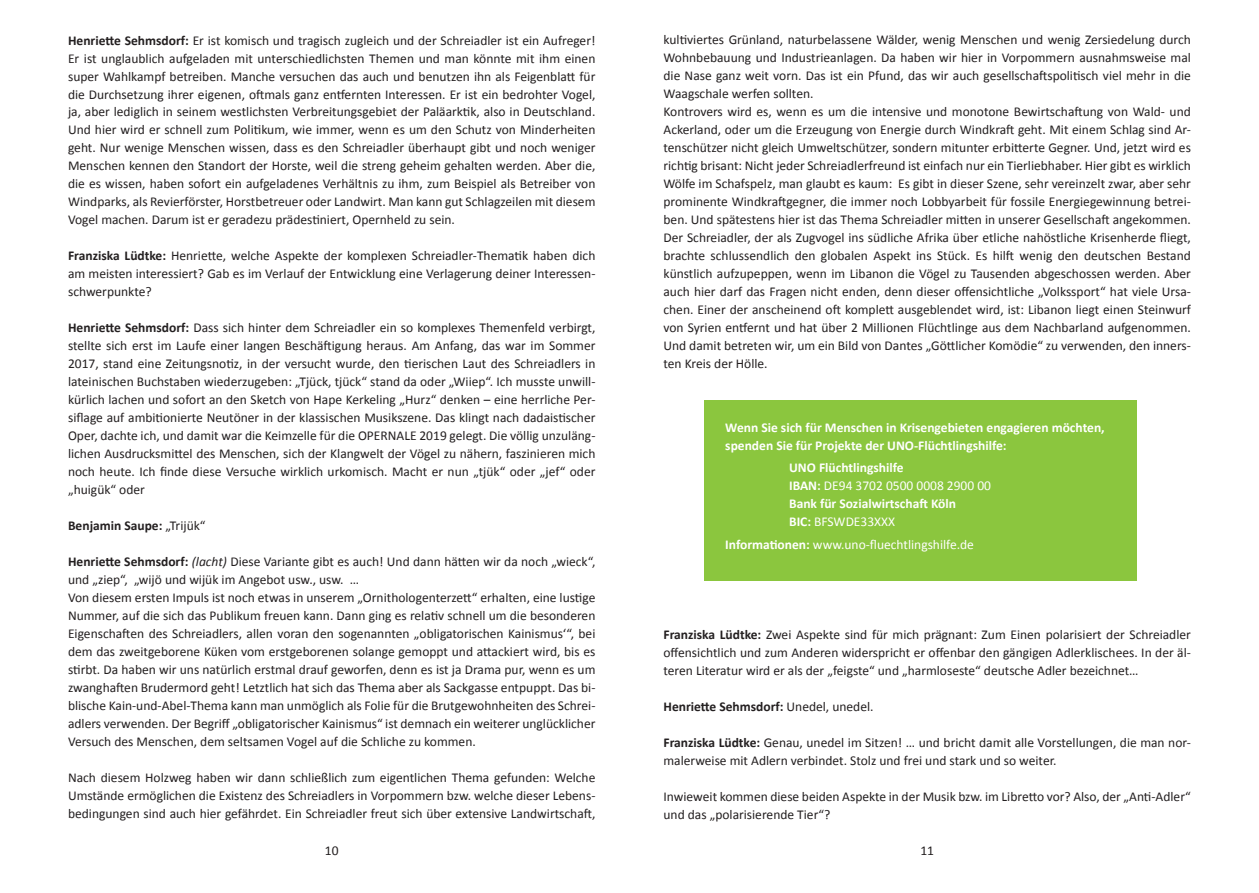
<style>
.page{position:relative;width:1259px;height:893px;background:#fff}
.page>*{position:absolute;margin:0;border:0;box-sizing:border-box;transform-origin:0 0}
.t1{font:13.5px/18px "Calibri";color:#231f20;text-align:justify}
.t2{font:700 13.5px/18px "Calibri";color:#fff}
.t3{font:700 13.5px "Calibri";color:#231f20}
.t4{font:13.5px "Calibri";color:#fff}
.s1{font-weight:700}
.s2{font-weight:400}
.s3{font-style:italic}
</style>
<div class="page">
<div style="left:704px;top:400px;width:432px;height:181px;background:#8bc63e"></div>
<p class="t1" style="left:68px;top:31px;width:529px"><span class="s1">Henriette Sehmsdorf:</span> Er ist komisch und tragisch zugleich und der Schreiadler ist ein Aufreger!<br>Er ist unglaublich aufgeladen mit unterschiedlichsten Themen und man könnte mit ihm einen super Wahlkampf betreiben. Manche versuchen das auch und benutzen ihn als Feigenblatt für die Durchsetzung ihrer eigenen, oftmals ganz entfernten Interessen. Er ist ein bedrohter Vogel, ja, aber lediglich in seinem westlichsten Verbreitungsgebiet der Paläarktik, also in Deutschland.<br>Und hier wird er schnell zum Politikum, wie immer, wenn es um den Schutz von Minderheiten geht. Nur wenige Menschen wissen, dass es den Schreiadler überhaupt gibt und noch weniger Menschen kennen den Standort der Horste, weil die streng geheim gehalten werden. Aber die, die es wissen, haben sofort ein aufgeladenes Verhältnis zu ihm, zum Beispiel als Betreiber von Windparks, als Revierförster, Horstbetreuer oder Landwirt. Man kann gut Schlagzeilen mit diesem Vogel machen. Darum ist er geradezu prädestiniert, Opernheld zu sein.</p>
<p class="t1" style="left:68px;top:247px;width:529px"><span class="s1">Franziska Lüdtke:</span> Henriette, welche Aspekte der komplexen Schreiadler-Thematik haben dich am meisten interessiert? Gab es im Verlauf der Entwicklung eine Verlagerung deiner Interessen&shy;schwerpunkte?</p>
<p class="t1" style="left:68px;top:319px;width:529px"><span class="s1">Henriette Sehmsdorf:</span> Dass sich hinter dem Schreiadler ein so komplexes Themenfeld verbirgt, stellte sich erst im Laufe einer langen Beschäftigung heraus. Am Anfang, das war im Sommer 2017, stand eine Zeitungsnotiz, in der versucht wurde, den tierischen Laut des Schreiadlers in lateinischen Buchstaben wiederzugeben: „Tjück, tjück“ stand da oder „Wiiep“. Ich musste unwill&shy;kürlich lachen und sofort an den Sketch von Hape Kerkeling „Hurz“ denken – eine herrliche Per&shy;siflage auf ambitionierte Neutöner in der klassischen Musikszene. Das klingt nach dadaistischer Oper, dachte ich, und damit war die Keimzelle für die OPERNALE 2019 gelegt. Die völlig unzuläng&shy;lichen Ausdrucksmittel des Menschen, sich der Klangwelt der Vögel zu nähern, faszinieren mich noch heute. Ich finde diese Versuche wirklich urkomisch. Macht er nun „tjük“ oder „jef“ oder „huigük“ oder</p>
<p class="t3" style="left:68px;top:517px;width:139px">Benjamin Saupe: <span class="s2">„Trijük“</span></p>
<p class="t1" style="left:68px;top:553px;width:529px;text-align:left"><span class="s1">Henriette Sehmsdorf:</span> <span class="s3">(lacht)</span> Diese Variante gibt es auch! Und dann hätten wir da noch „wieck“, und „ziep“, „wijö und wijük im Angebot usw., usw. …<br>Von diesem ersten Impuls ist noch etwas in unserem „Ornithologenterzett“ erhalten, eine lustige Nummer, auf die sich das Publikum freuen kann. Dann ging es relativ schnell um die besonderen Eigenschaften des Schreiadlers, allen voran den sogenannten „obligatorischen Kainismus‘“, bei dem das zweitgeborene Küken vom erstgeborenen solange gemoppt und attackiert wird, bis es stirbt. Da haben wir uns natürlich erstmal drauf geworfen, denn es ist ja Drama pur, wenn es um zwanghaften Brudermord geht! Letztlich hat sich das Thema aber als Sackgasse entpuppt. Das bi&shy;blische Kain-und-Abel-Thema kann man unmöglich als Folie für die Brutgewohnheiten des Schrei&shy;adlers verwenden. Der Begriff „obligatorischer Kainismus“ ist demnach ein weiterer unglücklicher Versuch des Menschen, dem seltsamen Vogel auf die Schliche zu kommen.</p>
<p class="t1" style="left:68px;top:769px;width:529px">Nach diesem Holzweg haben wir dann schließlich zum eigentlichen Thema gefunden: Welche Umstände ermöglichen die Existenz des Schreiadlers in Vorpommern bzw. welche dieser Lebens&shy;bedingungen sind auch hier gefährdet. Ein Schreiadler freut sich über extensive Landwirtschaft,</p>
<p class="t1" style="left:663px;top:31px;width:529px;text-align:left">kultiviertes Grünland, naturbelassene Wälder, wenig Menschen und wenig Zersiedelung durch Wohnbebauung und Industrieanlagen. Da haben wir hier in Vorpommern ausnahmsweise mal die Nase ganz weit vorn. Das ist ein Pfund, das wir auch gesellschaftspolitisch viel mehr in die Waagschale werfen sollten.<br>Kontrovers wird es, wenn es um die intensive und monotone Bewirtschaftung von Wald- und Ackerland, oder um die Erzeugung von Energie durch Windkraft geht. Mit einem Schlag sind Ar&shy;tenschützer nicht gleich Umweltschützer, sondern mitunter erbitterte Gegner. Und, jetzt wird es richtig brisant: Nicht jeder Schreiadlerfreund ist einfach nur ein Tierliebhaber. Hier gibt es wirklich Wölfe im Schafspelz, man glaubt es kaum: Es gibt in dieser Szene, sehr vereinzelt zwar, aber sehr prominente Windkraftgegner, die immer noch Lobbyarbeit für fossile Energiegewinnung betrei&shy;ben. Und spätestens hier ist das Thema Schreiadler mitten in unserer Gesellschaft angekommen.<br>Der Schreiadler, der als Zugvogel ins südliche Afrika über etliche nahöstliche Krisenherde fliegt, brachte schlussendlich den globalen Aspekt ins Stück. Es hilft wenig den deutschen Bestand künstlich aufzupeppen, wenn im Libanon die Vögel zu Tausenden abgeschossen werden. Aber auch hier darf das Fragen nicht enden, denn dieser offensichtliche „Volkssport“ hat viele Ursa&shy;chen. Einer der anscheinend oft komplett ausgeblendet wird, ist: Libanon liegt einen Steinwurf von Syrien entfernt und hat über 2 Millionen Flüchtlinge aus dem Nachbarland aufgenommen.<br>Und damit betreten wir, um ein Bild von Dantes „Göttlicher Komödie“ zu verwenden, den inners&shy;ten Kreis der Hölle.</p>
<p class="t2" style="left:725px;top:418px;width:381px">Wenn Sie sich für Menschen in Krisengebieten engagieren möchten, spenden Sie für Projekte der UNO-Flüchtlingshilfe:</p>
<p class="t2" style="left:789px;top:459px;width:203px">UNO Flüchtlingshilfe<br>IBAN: <span class="s2">DE94 3702 0500 0008 2900 00<br></span>Bank für Sozialwirtschaft Köln<br>BIC: <span class="s2">BFSWDE33XXX</span></p>
<p class="t4" style="left:725px;top:536px;width:250px"><span class="s1">Informationen:</span> www.uno-fluechtlingshilfe.de</p>
<p class="t1" style="left:663px;top:625px;width:529px"><span class="s1">Franziska Lüdtke:</span> Zwei Aspekte sind für mich prägnant: Zum Einen polarisiert der Schreiadler offensichtlich und zum Anderen widerspricht er offenbar den gängigen Adlerklischees. In der äl&shy;teren Literatur wird er als der „feigste“ und „harmloseste“ deutsche Adler bezeichnet…</p>
<p class="t3" style="left:663px;top:697px;width:212px">Henriette Sehmsdorf: <span class="s2">Unedel, unedel.</span></p>
<p class="t1" style="left:663px;top:733px;width:529px"><span class="s1">Franziska Lüdtke:</span> Genau, unedel im Sitzen! … und bricht damit alle Vorstellungen, die man nor&shy;malerweise mit Adlern verbindet. Stolz und frei und stark und so weiter.</p>
<p class="t1" style="left:663px;top:787px;width:529px">Inwieweit kommen diese beiden Aspekte in der Musik bzw. im Libretto vor? Also, der „Anti-Adler“ und das „polarisierende Tier“?</p>
<p class="t1" style="left:325px;top:841px;width:15px">10</p>
<p class="t1" style="left:920px;top:841px;width:15px">11</p>
</div>
